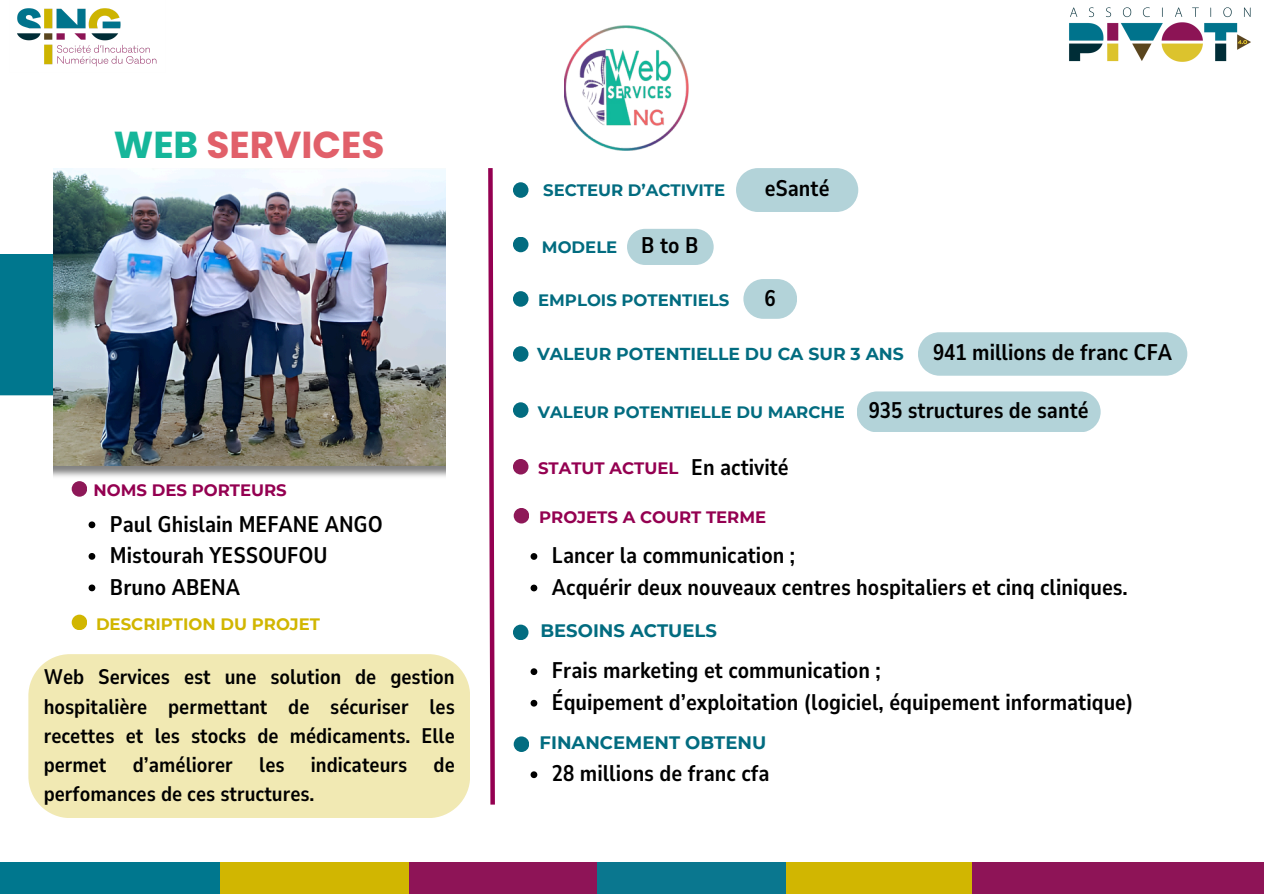
<style>
.page{position:relative;width:1264px;height:894px;background:#fff}
.page>*{position:absolute;margin:0;border:0;box-sizing:border-box;transform-origin:0 0}
.t1{font:700 37.5px "Poppins";color:#e1606a}
.t2{font:700 22.5px "Nunito Sans 10 pt Condensed";color:#000}
.t3{font:700 21px/29.2px "Nunito Sans 10 pt Condensed";color:#000;text-align:justify}
.t4{font:700 18px "Montserrat";color:#026c80}
.t5{font:700 17.25px "Montserrat";color:#026c80}
.t6{font:700 16.5px "Montserrat";color:#026c80}
.t7{font:700 16.5px "Montserrat";color:#940051}
.t8{font:700 16.5px "Montserrat";color:#d1b601}
.s1{color:#16b69a}
</style>
<div class="page">
<div style="left:0;top:861px;width:221px;height:32px;background:#00778e"></div>
<div style="left:221px;top:861px;width:188px;height:32px;background:#d1b601"></div>
<div style="left:409px;top:861px;width:188px;height:32px;background:#8e1457"></div>
<div style="left:784px;top:861px;width:188px;height:32px;background:#d1b601"></div>
<div style="left:597px;top:861px;width:188px;height:32px;background:#0a778f"></div>
<div style="left:972px;top:861px;width:291px;height:32px;background:#8e1457"></div>
<div style="left:0;top:254px;width:53px;height:141px;background:#00778e"></div>
<div style="left:28px;top:654px;width:442px;height:163px;background:#f1e9b3"></div>
<div style="left:513px;top:182px;width:15px;height:16px;background:#026c80;border-radius:50%"></div>
<div style="left:513px;top:237px;width:15px;height:15px;background:#026c80;border-radius:50%"></div>
<div style="left:513px;top:291px;width:15px;height:15px;background:#026c80;border-radius:50%"></div>
<div style="left:513px;top:346px;width:15px;height:15px;background:#026c80;border-radius:50%"></div>
<div style="left:513px;top:402px;width:15px;height:16px;background:#026c80;border-radius:50%"></div>
<div style="left:513px;top:459px;width:15px;height:15px;background:#8e1858;border-radius:50%"></div>
<div style="left:72px;top:481px;width:15px;height:15px;background:#8e1858;border-radius:50%"></div>
<div style="left:513px;top:508px;width:16px;height:15px;background:#8e1858;border-radius:50%"></div>
<div style="left:513px;top:624px;width:15px;height:16px;background:#026c80;border-radius:50%"></div>
<svg style="left:736px;top:168px;width:122px;height:44px;background:#b8d6db"></svg>
<div style="left:856px;top:391px;width:244px;height:41px;background:#b3d3d9;border-radius:20px"></div>
<div style="left:72px;top:614px;width:15px;height:16px;background:#d1b601;border-radius:50%"></div>
<div style="left:918px;top:332px;width:269px;height:43px;background:#b3d3d9"></div>
<div style="left:743px;top:279px;width:54px;height:40px;background:#b3d3d9;border-radius:20px"></div>
<div style="left:627px;top:229px;width:86px;height:36px;background:#b3d3d9;border-radius:18px"></div>
<svg style="left:488px;top:168px;width:7px;height:637px"></svg>
<img style="left:1069px;top:7px;width:182px;height:55px">
<img style="left:17px;top:8px;width:140px;height:59px">
<img style="left:564px;top:26px;width:125px;height:125px">
<svg style="left:89px;top:521px;width:6px;height:7px"></svg>
<svg style="left:89px;top:553px;width:6px;height:6px"></svg>
<svg style="left:89px;top:584px;width:6px;height:7px"></svg>
<svg style="left:530px;top:553px;width:7px;height:6px"></svg>
<svg style="left:530px;top:584px;width:7px;height:7px"></svg>
<svg style="left:530px;top:668px;width:7px;height:7px"></svg>
<svg style="left:530px;top:699px;width:7px;height:7px"></svg>
<div style="left:513px;top:736px;width:16px;height:15px;background:#026c80;border-radius:50%"></div>
<svg style="left:530px;top:771px;width:7px;height:6px"></svg>
<img style="left:53px;top:465px;width:392px;height:12px">
<img style="left:53px;top:168px;width:392px;height:297px">
<h2 class="t1" style="left:114px;top:119px;width:272px"><span class="s1">WEB</span> SERVICES</h2>
<h2 class="t7" style="left:94px;top:480px;width:195px">NOMS DES PORTEURS</h2>
<p class="t2" style="left:110px;top:508px;width:274px">Paul Ghislain MEFANE ANGO</p>
<p class="t2" style="left:110px;top:540px;width:219px">Mistourah YESSOUFOU</p>
<p class="t2" style="left:110px;top:571px;width:132px">Bruno ABENA</p>
<p class="t8" style="left:96px;top:613px;width:226px">DESCRIPTION DU PROJET</p>
<p class="t3" style="left:44px;top:662px;width:412px">Web Services est une solution de gestion hospitalière permettant de sécuriser les recettes et les stocks de médicaments. Elle permet</p>
<p class="t3" style="left:133px;top:750px;width:102px">d’améliorer</p>
<p class="t3" style="left:259px;top:750px;width:27px">les</p>
<p class="t3" style="left:311px;top:750px;width:98px">indicateurs</p>
<p class="t3" style="left:433px;top:750px;width:23px">de</p>
<p class="t3" style="left:44px;top:779px;width:272px">perfomances de ces structures.</p>
<h1 class="t6" style="left:543px;top:180px;width:183px">SECTEUR D’ACTIVITE</h1>
<p class="t6" style="left:542px;top:236px;width:77px">MODELE</p>
<p class="t2" style="left:641px;top:230px;width:59px">BtoB</p>
<p class="t6" style="left:538px;top:289px;width:193px">EMPLOIS POTENTIELS</p>
<p class="t2" style="left:764px;top:173px;width:66px">eSanté</p>
<p class="t2" style="left:764px;top:283px;width:13px">6</p>
<p class="t5" style="left:537px;top:343px;width:368px">VALEUR POTENTIELLE DU CA SUR 3 ANS</p>
<h2 class="t2" style="left:933px;top:337px;width:240px">941 millions de franc CFA</h2>
<p class="t6" style="left:538px;top:401px;width:308px">VALEUR POTENTIELLE DU MARCHE</p>
<p class="t7" style="left:538px;top:458px;width:142px">STATUT ACTUEL</p>
<p class="t2" style="left:691px;top:452px;width:99px">En activité</p>
<h2 class="t7" style="left:539px;top:507px;width:229px">PROJETS A COURT TERME</h2>
<p class="t2" style="left:868px;top:394px;width:221px">935 structures de santé</p>
<h2 class="t2" style="left:552px;top:540px;width:245px">Lancer la communication ;</h2>
<p class="t2" style="left:552px;top:572px;width:577px">Acquérir deux nouveaux centres hospitaliers et cinq cliniques.</p>
<p class="t4" style="left:540px;top:619px;width:178px">BESOINS ACTUELS</p>
<p class="t2" style="left:552px;top:655px;width:330px">Frais marketing et communication ;</p>
<h2 class="t2" style="left:552px;top:687px;width:583px">Équipement d’exploitation (logiciel, équipement informatique)</h2>
<p class="t4" style="left:539px;top:731px;width:228px">FINANCEMENT OBTENU</p>
<p class="t2" style="left:552px;top:758px;width:219px">28 millions de franc cfa</p>
</div>
